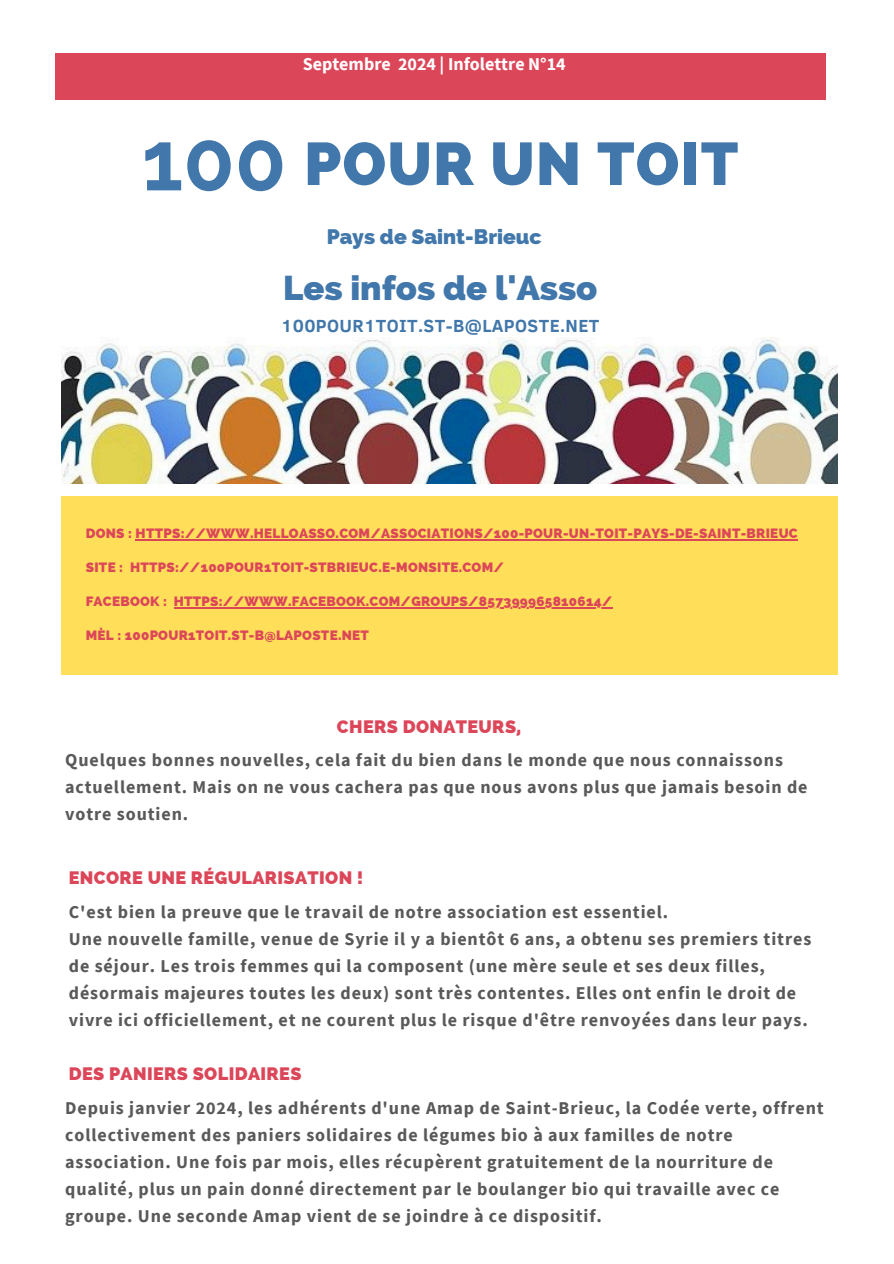
<style>
.page{position:relative;width:894px;height:1264px;background:#fff}
.page>*{position:absolute;margin:0;border:0;box-sizing:border-box;transform-origin:0 0}
.t1{font:700 84px "Raleway";color:#4177aa}
.t2{font:800 60px "Raleway";letter-spacing:.02em;color:#4177aa}
.t3{font:800 34.5px "Raleway";color:#4177aa}
.t4{font:800 21px "Raleway";color:#4177aa}
.t5{font:700 18px/27px "Source Sans Pro";letter-spacing:.05em;color:#595959}
.t6{font:800 18px "Raleway";letter-spacing:.02em;color:#dc4659}
.t7{font:700 18px "Clear Sans";letter-spacing:.02em;color:#4177aa}
.t8{font:700 18px "Source Sans Pro";color:#fff}
.t9{font:800 13.5px "Raleway";letter-spacing:.02em;color:#dc4659}
</style>
<div class="page">
<img style="left:61px;top:337px;width:776px;height:146px">
<div style="left:55px;top:54px;width:770px;height:45px;background:#dc4659"></div>
<div style="left:61px;top:496px;width:776px;height:178px;background:#ffde59"></div>
<hr style="left:136px;top:539px;width:661px;height:1px;background:#dc4659">
<hr style="left:174px;top:607px;width:438px;height:1px;background:#dc4659">
<h4 class="t8" style="left:302px;top:52px;width:264px">Septembre 2024 | Infolettre N°14</h4>
<p class="t1" style="left:142px;top:111px;width:146px">100</p>
<h6 class="t2" style="left:304px;top:129px;width:435px">POUR UN TOIT</h6>
<h2 class="t4" style="left:327px;top:224px;width:216px">Pays de Saint-Brieuc</h2>
<h1 class="t3" style="left:283px;top:267px;width:316px">Les infos de l'Asso</h1>
<h3 class="t7" style="left:281px;top:313px;width:320px">100POUR1TOIT.ST-B@LAPOSTE.NET</h3>
<p class="t9" style="left:86px;top:525px;width:713px">DONS : HTTPS://WWW.HELLOASSO.COM/ASSOCIATIONS/100-POUR-UN-TOIT-PAYS-DE-SAINT-BRIEUC</p>
<p class="t9" style="left:86px;top:559px;width:419px">SITE : HTTPS://100POUR1TOIT-STBRIEUC.E-MONSITE.COM/</p>
<p class="t9" style="left:86px;top:593px;width:83px">FACEBOOK :</p>
<h5 class="t9" style="left:174px;top:593px;width:440px">HTTPS://WWW.FACEBOOK.COM/GROUPS/857399965810614/</h5>
<h5 class="t9" style="left:86px;top:627px;width:284px">MÈL : 100POUR1TOIT.ST-B@LAPOSTE.NET</h5>
<h5 class="t6" style="left:337px;top:716px;width:186px">CHERS DONATEURS,</h5>
<p class="t5" style="left:65px;top:746px;width:743px">Quelques bonnes nouvelles, cela fait du bien dans le monde que nous connaissons actuellement. Mais on ne vous cachera pas que nous avons plus que jamais besoin de votre soutien.</p>
<h6 class="t6" style="left:69px;top:867px;width:295px">ENCORE UNE RÉGULARISATION !</h6>
<h5 class="t5" style="left:69px;top:898px;width:743px">C'est bien la preuve que le travail de notre association est essentiel.<br>Une nouvelle famille, venue de Syrie il y a bientôt 6 ans, a obtenu ses premiers titres de séjour. Les trois femmes qui la composent (une mère seule et ses deux filles, désormais majeures toutes les deux) sont très contentes. Elles ont enfin le droit de vivre ici officiellement, et ne courent plus le risque d'être renvoyées dans leur pays.</h5>
<h6 class="t6" style="left:69px;top:1063px;width:234px">DES PANIERS SOLIDAIRES</h6>
<h5 class="t5" style="left:65px;top:1093px;width:760px">Depuis janvier 2024, les adhérents d'une Amap de Saint-Brieuc, la Codée verte, offrent collectivement des paniers solidaires de légumes bio à aux familles de notre association. Une fois par mois, elles récupèrent gratuitement de la nourriture de qualité, plus un pain donné directement par le boulanger bio qui travaille avec ce groupe. Une seconde Amap vient de se joindre à ce dispositif.</h5>
</div>
